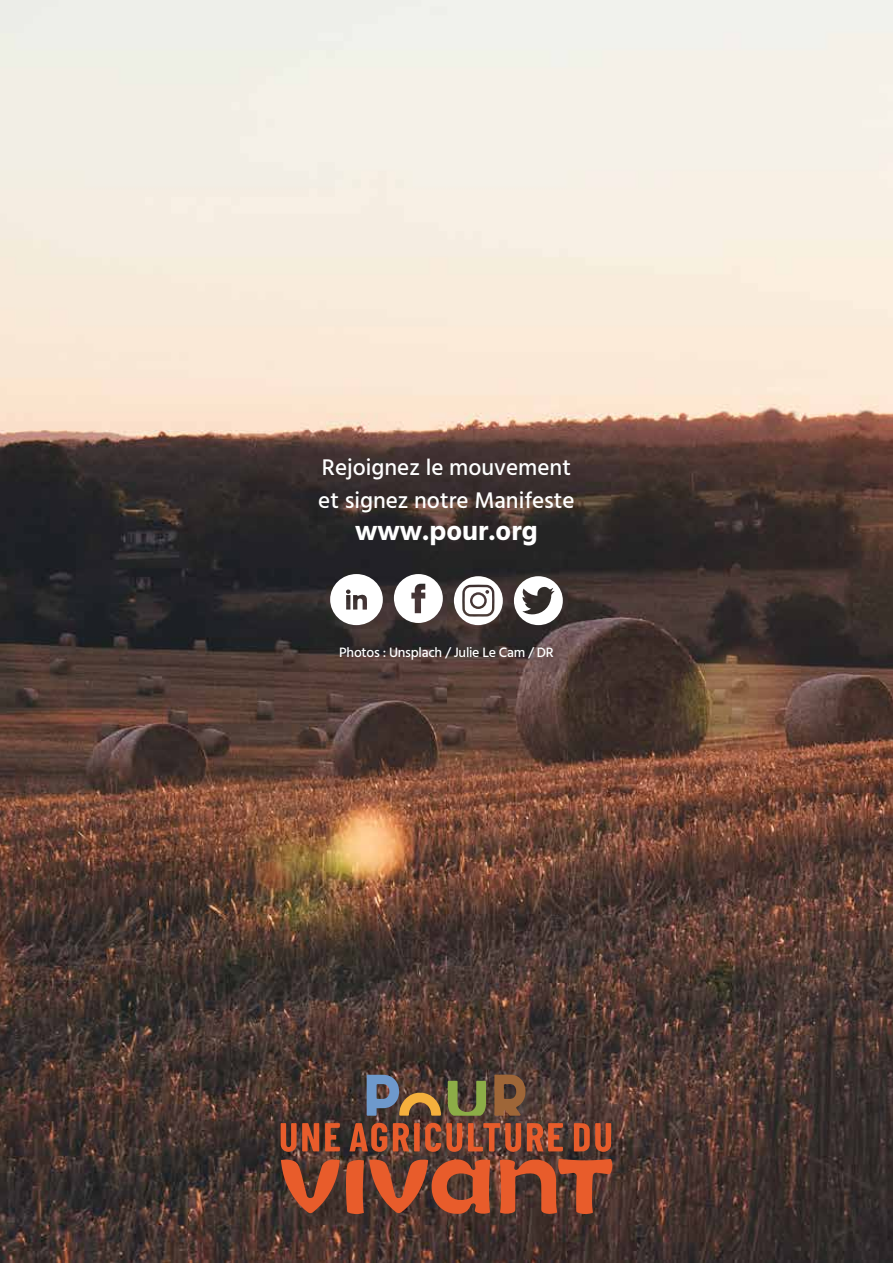
<style>
.page{position:relative;width:893px;height:1263px;background:#fff}
.page>*{position:absolute;margin:0;border:0;box-sizing:border-box;transform-origin:0 0}
.t1{font:700 27px "Calcutta";color:#fff}
.t2{font:500 22.5px/32.4px "Calcutta";color:#fff}
.t3{font:500 13.5px "Calcutta";letter-spacing:-.02em;color:#fff}
</style>
<div class="page">
<img style="left:0;top:0;width:893px;height:1263px">
<svg style="left:281px;top:1159px;width:59px;height:54px;background:#93472c"></svg>
<svg style="left:500px;top:1158px;width:113px;height:56px;background:#99492d"></svg>
<svg style="left:346px;top:1159px;width:144px;height:55px;background:#a24b2d"></svg>
<svg style="left:574px;top:1123px;width:37px;height:29px"></svg>
<svg style="left:281px;top:1123px;width:38px;height:29px"></svg>
<svg style="left:349px;top:1122px;width:38px;height:30px"></svg>
<svg style="left:325px;top:1123px;width:15px;height:28px"></svg>
<svg style="left:527px;top:1123px;width:36px;height:28px"></svg>
<svg style="left:468px;top:1123px;width:53px;height:29px;background:#9b4c32"></svg>
<svg style="left:393px;top:1122px;width:69px;height:30px;background:#9d4b2f"></svg>
<svg style="left:494px;top:1074px;width:32px;height:42px"></svg>
<svg style="left:448px;top:1081px;width:38px;height:35px"></svg>
<svg style="left:367px;top:1075px;width:74px;height:41px;background:#756960"></svg>
<svg style="left:394px;top:574px;width:49px;height:49px"></svg>
<svg style="left:454px;top:576px;width:49px;height:49px"></svg>
<div style="left:472px;top:595px;width:12px;height:12px;background:#fff;border-radius:50%"></div>
<svg style="left:514px;top:576px;width:49px;height:49px"></svg>
<svg style="left:330px;top:574px;width:53px;height:51px"></svg>
<p class="t2" style="left:318px;top:451px;width:258px">Rejoignez le mouvement et signez notre Manifeste</p>
<p class="t1" style="left:355px;top:513px;width:184px">www.pour.org</p>
<p class="t3" style="left:339px;top:644px;width:216px">Photos : Unsplach / Julie Le Cam / DR</p>
</div>
